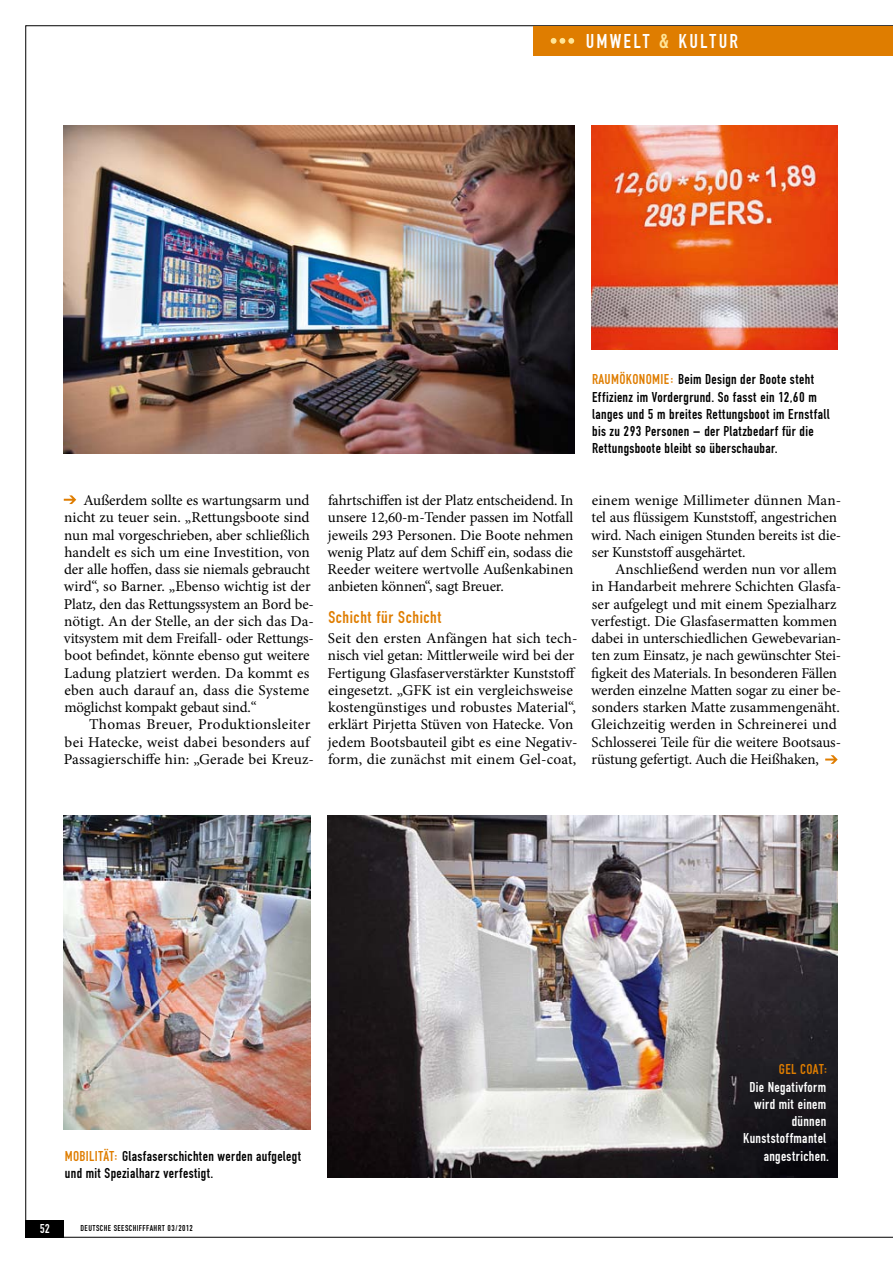
<style>
.page{position:relative;width:893px;height:1263px;background:#fff}
.page>*{position:absolute;margin:0;border:0;box-sizing:border-box;transform-origin:0 0}
.t1{font:21px "Fette Eng D";letter-spacing:.1em;color:#fff}
.DS_Zwiti{font:18px "Fette Eng D";letter-spacing:.03em;color:#df7d00}
.DS_LT_Einzug{font:15px/17.2px "Minion Pro";letter-spacing:-.005em;color:#000}
.DS_LT_ohne{font:15px/17.2px "Minion Pro";letter-spacing:-.005em;color:#000}
.DS_BU{font:15px/17.2px "Fette Eng D";letter-spacing:.02em;color:#000}
.DS_BU-2{font:15px/17.2px "Fette Eng D";letter-spacing:.02em;color:#fff;text-align:right}
.t2{font:13.5px "Fette Eng D";color:#fff}
.t3{font:9px "Fette Eng D";letter-spacing:.04em;color:#000}
.s1{color:#ffe596}
.s2{color:#df7d00}
</style>
<div class="page">
<img style="left:26px;top:26px;width:867px;height:1211px">
<div style="left:26px;top:1220px;width:38px;height:17px;background:#000"></div>
<div style="left:534px;top:26px;width:359px;height:30px;background:#df7d00"></div>
<svg style="left:551px;top:38px;width:23px;height:6px"></svg>
<svg style="left:64px;top:495px;width:12px;height:9px"></svg>
<svg style="left:825px;top:755px;width:13px;height:9px"></svg>
<h1 class="t1" style="left:586px;top:30px;width:154px">UMWELT <span class="s1">&amp;</span> KULTUR</h1>
<p class="DS_BU" style="left:592px;top:371px;width:239px"><span class="s2">RAUMÖKONOMIE:</span> Beim Design der Boote steht Effizienz im Vordergrund. So fasst ein 12,60 m langes und 5 m breites Rettungsboot im Ernstfall bis zu 293 Personen – der Platzbedarf für die Rettungsboote bleibt so überschaubar.</p>
<p class="DS_LT_Einzug" style="left:64px;top:492px;width:252px;text-indent:19px">Außerdem sollte es wartungsarm und nicht zu teuer sein. „Rettungsboote sind nun mal vorgeschrieben, aber schließlich handelt es sich um eine Investition, von der alle hoffen, dass sie niemals gebraucht wird“, so Barner. „Ebenso wichtig ist der Platz, den das Rettungssystem an Bord be&shy;nötigt. An der Stelle, an der sich das Da&shy;vitsystem mit dem Freifall- oder Rettungs&shy;boot befindet, könnte ebenso gut weitere Ladung platziert werden. Da kommt es eben auch darauf an, dass die Systeme möglichst kompakt gebaut sind.“</p>
<p class="DS_LT_Einzug" style="left:64px;top:716px;width:252px;text-indent:25px">Thomas Breuer, Produktionsleiter bei Hatecke, weist dabei besonders auf<br>Passagierschiffe hin: „Gerade bei Kreuz-</p>
<p class="DS_LT_Einzug" style="left:328px;top:492px;width:247px;text-align:justify">fahrtschiffen ist der Platz entscheidend. In unsere 12,60-m-Tender passen im Notfall jeweils 293 Personen. Die Boote nehmen wenig Platz auf dem Schiff ein, sodass die Reeder weitere wertvolle Außenkabinen anbieten können“, sagt Breuer.</p>
<p class="DS_Zwiti" style="left:328px;top:607px;width:115px">Schicht für Schicht</p>
<p class="DS_LT_ohne" style="left:328px;top:630px;width:252px">Seit den ersten Anfängen hat sich tech&shy;nisch viel getan: Mittlerweile wird bei der Fertigung Glasfaserverstärkter Kunststoff eingesetzt. „GFK ist ein vergleichsweise kostengünstiges und robustes Material“, erklärt Pirjetta Stüven von Hatecke. Von jedem Bootsbauteil gibt es eine Negativ&shy;form, die zunächst mit einem Gel-coat,</p>
<p class="DS_LT_ohne" style="left:591px;top:492px;width:252px">einem wenige Millimeter dünnen Man&shy;tel aus flüssigem Kunststoff, angestrichen wird. Nach einigen Stunden bereits ist die&shy;ser Kunststoff ausgehärtet.</p>
<p class="DS_LT_Einzug" style="left:591px;top:561px;width:252px;text-indent:24px">Anschließend werden nun vor allem in Handarbeit mehrere Schichten Glasfa&shy;ser aufgelegt und mit einem Spezialharz verfestigt. Die Glasfasermatten kommen dabei in unterschiedlichen Gewebevarian&shy;ten zum Einsatz, je nach gewünschter Stei&shy;figkeit des Materials. In besonderen Fällen werden einzelne Matten sogar zu einer be&shy;sonders starken Matte zusammengenäht.<br>Gleichzeitig werden in Schreinerei und Schlosserei Teile für die weitere Bootsaus&shy;rüstung gefertigt. Auch die Heißhaken,</p>
<p class="DS_BU-2" style="left:743px;top:1061px;width:87px"><span class="s2">GEL COAT:<br></span>Die Negativform wird mit einem dünnen<br>Kunststoffmantel</p>
<p class="DS_BU" style="left:65px;top:1147px;width:238px"><span class="s2">MOBILITÄT:</span> Glasfaserschichten werden aufgelegt</p>
<p class="DS_BU-2" style="left:764px;top:1147px;width:67px">angestrichen.</p>
<p class="DS_BU" style="left:65px;top:1164px;width:150px">und mit Spezialharz verfestigt.</p>
<p class="t2" style="left:40px;top:1221px;width:12px">52</p>
<p class="t3" style="left:81px;top:1223px;width:114px">DEUTSCHE SEESCHIFFFAHRT 03/2012</p>
</div>
